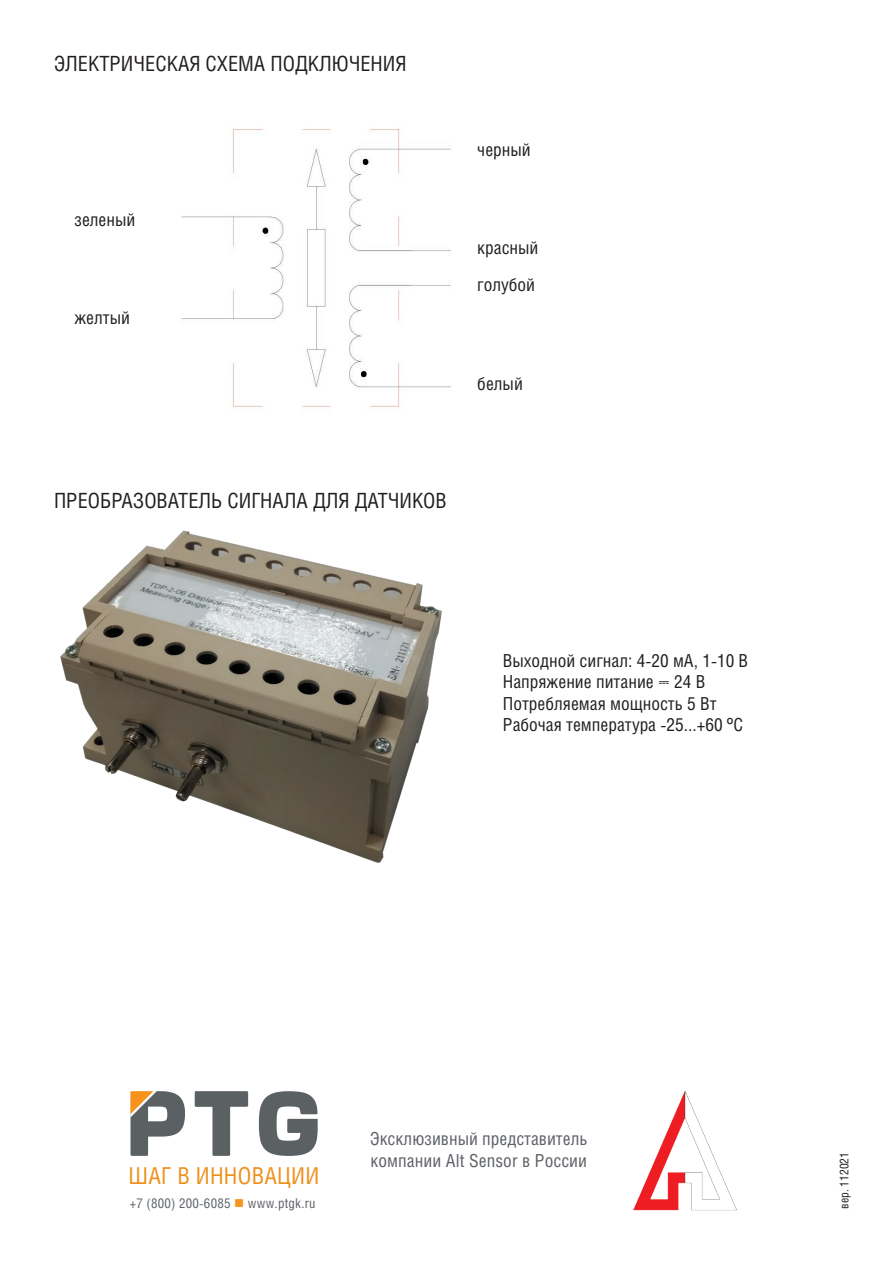
<style>
.page{position:relative;width:893px;height:1263px;background:#fff}
.page>*{position:absolute;margin:0;border:0;box-sizing:border-box;transform-origin:0 0}
.Заголовок_1{font:23.4px "Helios Cond";letter-spacing:.01em;color:#ee901b}
.t1{font:21px "Helios Cond";color:#231f20}
.t2{font:18px "Helios Cond";color:#231f20}
.t3{font:18px "Helios Cond";color:#5d6066}
.t4{font:13.5px "Helios Cond";letter-spacing:.015em;color:#5f646a}
.t5{font:12px "Helios Cond";color:#231f20}
.s1{font-family:"Cambria"}
.s2{font-family:"Arial"}
.s3{color:#f79420}
.s4{color:#5d6066}
</style>
<div class="page">
<svg style="left:195px;top:1091px;width:53px;height:65px"></svg>
<svg style="left:259px;top:1091px;width:59px;height:65px"></svg>
<svg style="left:130px;top:1091px;width:55px;height:65px"></svg>
<img style="left:633px;top:1091px;width:104px;height:120px">
<img style="left:181px;top:129px;width:270px;height:279px">
<img style="left:60px;top:530px;width:382px;height:333px">
<p class="t1" style="left:54px;top:51px;width:354px">ЭЛЕКТРИЧЕСКАЯ СХЕМА ПОДКЛЮЧЕНИЯ</p>
<p class="t2" style="left:74px;top:209px;width:63px">зеленый</p>
<p class="t2" style="left:74px;top:307px;width:57px">желтый</p>
<p class="t2" style="left:477px;top:138px;width:55px">черный</p>
<p class="t2" style="left:477px;top:237px;width:63px">красный</p>
<p class="t2" style="left:477px;top:274px;width:59px">голубой</p>
<p class="t2" style="left:477px;top:372px;width:47px">белый</p>
<p class="t1" style="left:54px;top:488px;width:394px">ПРЕОБРАЗОВАТЕЛЬ СИГНАЛА ДЛЯ ДАТЧИКОВ</p>
<p class="t2" style="left:503px;top:649px;width:247px">Выходной сигнал: 4-20 мА, 1-10 В</p>
<p class="t2" style="left:503px;top:671px;width:204px">Напряжение питание <span class="s1">⎓</span> 24 В</p>
<p class="t2" style="left:503px;top:693px;width:215px">Потребляемая мощность 5 Вт</p>
<p class="t2" style="left:503px;top:714px;width:242px">Рабочая температура -25...+60 <span class="s2">º</span>С</p>
<p class="Заголовок_1" style="left:129px;top:1161px;width:192px">ШАГ В ИННОВАЦИИ</p>
<p class="t4" style="left:130px;top:1195px;width:187px">+7 (800) 200-6085 <span class="s3">■</span> <span class="s4">www.ptgk.ru</span></p>
<p class="t3" style="left:370px;top:1128px;width:219px">Эксклюзивный представитель</p>
<p class="t3" style="left:371px;top:1150px;width:218px">компании Alt Sensor в России</p>
<p class="t5" style="left:837px;top:1209px;width:58px;rotate:-90deg">вер. 112021</p>
</div>
